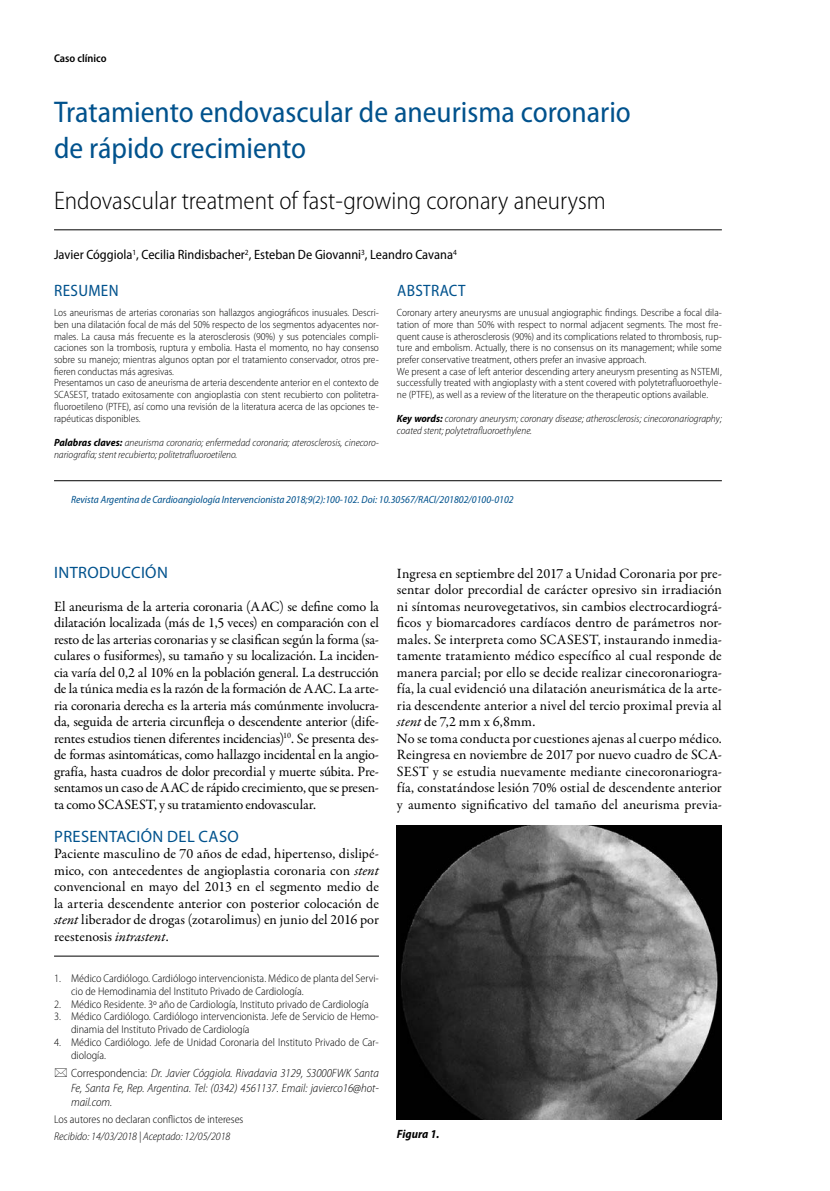
<style>
.page{position:relative;width:830px;height:1191px;background:#fff}
.page>*{position:absolute;margin:0;border:0;box-sizing:border-box;transform-origin:0 0}
.t1{font:semi-condensed 30px/36px "Myriad Pro";color:#00528d}
.t2{font:300 semi-condensed 25.5px "Myriad Pro";color:#000}
.t3{font:16.5px "Myriad Pro";letter-spacing:.02em;color:#00528d}
.t4{font:semi-condensed 16.5px "Myriad Pro";letter-spacing:.02em;color:#00528d}
.t5{font:14.25px/16.5px "Garamond Premr Pro";color:#000;text-align:justify}
.t6{font:semi-condensed 13.5px "Myriad Pro";color:#000}
.t7{font:italic 300 semi-condensed 12px/14.4px "Myriad Pro";color:#000;text-align:justify}
.t8{font:italic 700 semi-condensed 12px "Myriad Pro";color:#000}
.t9{font:300 semi-condensed 11.25px/12.8px "Myriad Pro";color:#000}
.t10{font:italic 300 semi-condensed 11.25px "Myriad Pro";color:#000}
.t11{font:600 semi-condensed 11.25px "Myriad Pro";color:#000}
.t12{font:300 semi-condensed 10.5px/11.7px "Myriad Pro";color:#000}
.t13{font:italic 300 semi-condensed 10.5px/11.7px "Myriad Pro";color:#000}
.t14{font:italic semi-condensed 10.5px "Myriad Pro";color:#00528d}
.s1{font-weight:700}
.s2{font-style:italic}
.s3{font-style:normal}
</style>
<div class="page">
<hr style="left:54px;top:229px;width:667px;height:1px;background:#000">
<hr style="left:54px;top:480px;width:667px;height:1px;background:#000">
<hr style="left:54px;top:955px;width:325px;height:1px;background:#000">
<img style="left:397px;top:825px;width:324px;height:294px">
<p class="t11" style="left:54px;top:52px;width:54px">Caso clínico</p>
<h1 class="t1" style="left:54px;top:93px;width:578px">Tratamiento endovascular de aneurisma coronario de rápido crecimiento</h1>
<h2 class="t2" style="left:54px;top:186px;width:553px">Endovascular treatment of fast-growing coronary aneurysm</h2>
<p class="t6" style="left:54px;top:246px;width:404px">Javier Cóggiola<sup>1</sup>, Cecilia Rindisbacher<sup>2</sup>, Esteban De Giovanni<sup>3</sup>, Leandro Cavana<sup>4</sup></p>
<p class="t4" style="left:54px;top:280px;width:66px">RESUMEN</p>
<p class="t12" style="left:54px;top:307px;width:326px">Los aneurismas de arterias coronarias son hallazgos angiográficos inusuales. Descri&shy;ben una dilatación focal de más del 50% respecto de los segmentos adyacentes nor&shy;males. La causa más frecuente es la aterosclerosis (90%) y sus potenciales compli&shy;caciones son la trombosis, ruptura y embolia. Hasta el momento, no hay consenso sobre su manejo; mientras algunos optan por el tratamiento conservador, otros pre&shy;fieren conductas más agresivas.<br>Presentamos un caso de aneurisma de arteria descendente anterior en el contexto de SCASEST, tratado exitosamente con angioplastia con stent recubierto con politetra&shy;fluoroetileno (PTFE), así como una revisión de la literatura acerca de las opciones te&shy;rapéuticas disponibles.</p>
<p class="t13" style="left:54px;top:436px;width:326px"><span class="s1">Palabras claves:</span> aneurisma coronario; enfermedad coronaria; aterosclerosis, cinecoro&shy;nariografía; stent recubierto; politetrafluoroetileno.</p>
<p class="t4" style="left:397px;top:280px;width:70px">ABSTRACT</p>
<p class="t12" style="left:397px;top:307px;width:326px">Coronary artery aneurysms are unusual angiographic findings. Describe a focal dila&shy;tation of more than 50% with respect to normal adjacent segments. The most fre&shy;quent cause is atherosclerosis (90%) and its complications related to thrombosis, rup&shy;ture and embolism. Actually, there is no consensus on its management; while some prefer conservative treatment, others prefer an invasive approach.<br>We present a case of left anterior descending artery aneurysm presenting as NSTEMI, successfully treated with angioplasty with a stent covered with polytetrafluoroethyle&shy;ne (PTFE), as well as a review of the literature on the therapeutic options available.</p>
<p class="t13" style="left:397px;top:413px;width:326px"><span class="s1">Key words:</span> coronary aneurysm; coronary disease; atherosclerosis; cinecoronariography; coated stent; polytetrafluoroethylene.</p>
<p class="t14" style="left:71px;top:493px;width:444px">Revista Argentina de Cardioangiología Intervencionista 2018;9(2):100-102. Doi: 10.30567/RACI/201802/0100-0102</p>
<p class="t3" style="left:54px;top:562px;width:115px">INTRODUCCIÓN</p>
<p class="t5" style="left:54px;top:598px;width:326px">El aneurisma de la arteria coronaria (AAC) se define como la dilatación localizada (más de 1,5 veces) en comparación con el resto de las arterias coronarias y se clasifican según la forma (sa&shy;culares o fusiformes), su tamaño y su localización. La inciden&shy;cia varía del 0,2 al 10% en la población general. La destrucción de la túnica media es la razón de la formación de AAC. La arte&shy;ria coronaria derecha es la arteria más comúnmente involucra&shy;da, seguida de arteria circunfleja o descendente anterior (dife&shy;rentes estudios tienen diferentes incidencias)<sup>10</sup>. Se presenta des&shy;de formas asintomáticas, como hallazgo incidental en la angio&shy;grafía, hasta cuadros de dolor precordial y muerte súbita. Pre&shy;sentamos un caso de AAC de rápido crecimiento, que se presen&shy;ta como SCASEST, y su tratamiento endovascular.</p>
<p class="t3" style="left:54px;top:826px;width:186px">PRESENTACIÓN DEL CASO</p>
<p class="t5" style="left:54px;top:846px;width:326px">Paciente masculino de 70 años de edad, hipertenso, dislipé&shy;mico, con antecedentes de angioplastia coronaria con <span class="s2">stent </span>convencional en mayo del 2013 en el segmento medio de la arteria descendente anterior con posterior colocación de <span class="s2">stent</span> liberador de drogas (zotarolimus) en junio del 2016 por reestenosis <span class="s2">intrastent</span>.</p>
<p class="t5" style="left:397px;top:565px;width:326px;text-align:left">Ingresa en septiembre del 2017 a Unidad Coronaria por pre&shy;sentar dolor precordial de carácter opresivo sin irradiación ni síntomas neurovegetativos, sin cambios electrocardiográ&shy;ficos y biomarcadores cardíacos dentro de parámetros nor&shy;males. Se interpreta como SCASEST, instaurando inmedia&shy;tamente tratamiento médico específico al cual responde de manera parcial; por ello se decide realizar cinecoronariogra&shy;fía, la cual evidenció una dilatación aneurismática de la arte&shy;ria descendente anterior a nivel del tercio proximal previa al <span class="s2">stent</span> de 7,2 mm x 6,8mm.<br>No se toma conducta por cuestiones ajenas al cuerpo médico.<br>Reingresa en noviembre de 2017 por nuevo cuadro de SCA-SEST y se estudia nuevamente mediante cinecoronariogra&shy;fía, constatándose lesión 70% ostial de descendente anterior y aumento significativo del tamaño del aneurisma previa-</p>
<p class="t9" style="left:71px;top:971px;width:309px;text-indent:-17px">1. Médico Cardiólogo. Cardiólogo intervencionista. Médico de planta del Servi&shy;cio de Hemodinamia del Instituto Privado de Cardiología.</p>
<p class="t9" style="left:54px;top:997px;width:316px">2. Médico Residente. 3º año de Cardiología, Instituto privado de Cardiología</p>
<p class="t9" style="left:71px;top:1010px;width:309px;text-indent:-17px">3. Médico Cardiólogo. Cardiólogo intervencionista. Jefe de Servicio de Hemo&shy;dinamia del Instituto Privado de Cardiología</p>
<p class="t9" style="left:71px;top:1035px;width:309px;text-indent:-17px">4. Médico Cardiólogo. Jefe de Unidad Coronaria del Instituto Privado de Car&shy;diología.</p>
<p class="t7" style="left:71px;top:1066px;width:309px"><span class="s3">Correspondencia:</span> Dr. Javier Cóggiola. Rivadavia 3129, S3000FWK Santa Fe, Santa Fe, Rep. Argentina. Tel: (0342) 4561137. Email: javierco16@hot&shy;mail.com.</p>
<p class="t9" style="left:54px;top:1112px;width:191px">Los autores no declaran conflictos de intereses</p>
<p class="t10" style="left:54px;top:1129px;width:178px">Recibido: 14/03/2018 | Aceptado: 12/05/2018</p>
<p class="t8" style="left:397px;top:1126px;width:44px">Figura 1.</p>
</div>
